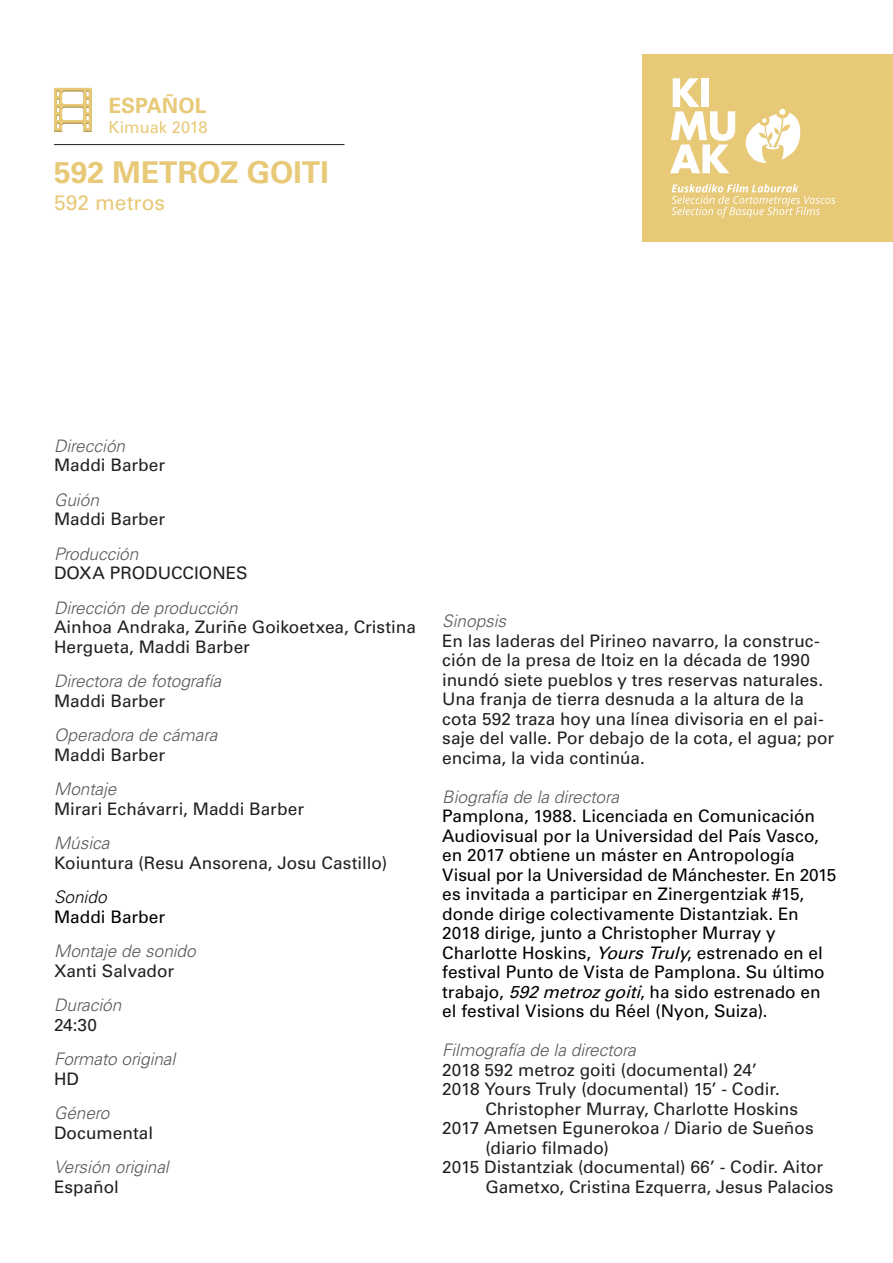
<style>
.page{position:relative;width:893px;height:1263px;background:#fff}
.page>*{position:absolute;margin:0;border:0;box-sizing:border-box;transform-origin:0 0}
.t1{font:700 30px "Univers LT Std";color:#e7c978}
.t2{font:21px "Univers LT Std";color:#e7c978}
.t3{font:700 21px "Univers LT Std";color:#e7c978}
.t4{font:17.25px/19.5px "Univers LT Std";color:#231f20}
.t5{font:17.25px/19.5px "Univers LT Std";color:#000}
.t6{font:italic 300 17.25px "Univers LT Std";color:#57585a}
.t7{font:italic 300 17.25px "Univers LT Std";color:#0c0806}
.t8{font:16.5px "Univers LT Std";letter-spacing:-.005em;color:#e7c978}
.s1{font-style:italic}
</style>
<div class="page">
<hr style="left:54px;top:144px;width:290px;height:1px;background:#231f20">
<div style="left:642px;top:54px;width:251px;height:187px;background:#e7c978"></div>
<svg style="left:670px;top:78px;width:65px;height:95px"></svg>
<svg style="left:672px;top:184px;width:163px;height:34px"></svg>
<svg style="left:745px;top:109px;width:56px;height:54px"></svg>
<svg style="left:54px;top:88px;width:38px;height:44px"></svg>
<p class="t3" style="left:108px;top:93px;width:100px">ESPAÑOL</p>
<p class="t8" style="left:108px;top:117px;width:101px">Kimuak 2018</p>
<p class="t1" style="left:54px;top:155px;width:276px">592 METROZ GOITI</p>
<p class="t2" style="left:54px;top:190px;width:113px">592 metros</p>
<p class="t6" style="left:54px;top:435px;width:73px">Dirección</p>
<p class="t4" style="left:54px;top:455px;width:113px">Maddi Barber</p>
<p class="t6" style="left:54px;top:489px;width:46px">Guión</p>
<p class="t4" style="left:54px;top:509px;width:113px">Maddi Barber</p>
<p class="t6" style="left:54px;top:543px;width:86px">Producción</p>
<p class="t4" style="left:54px;top:563px;width:195px">DOXA PRODUCCIONES</p>
<p class="t6" style="left:54px;top:597px;width:185px">Dirección de producción</p>
<p class="t4" style="left:54px;top:617px;width:363px">Ainhoa Andraka, Zuriñe Goikoetxea, Cristina<br>Hergueta, Maddi Barber</p>
<p class="t6" style="left:54px;top:670px;width:169px">Directora de fotografía</p>
<p class="t4" style="left:54px;top:691px;width:113px">Maddi Barber</p>
<p class="t6" style="left:54px;top:724px;width:165px">Operadora de cámara</p>
<p class="t4" style="left:54px;top:745px;width:113px">Maddi Barber</p>
<p class="t6" style="left:54px;top:778px;width:64px">Montaje</p>
<p class="t4" style="left:54px;top:799px;width:252px">Mirari Echávarri, Maddi Barber</p>
<p class="t6" style="left:54px;top:832px;width:57px">Música</p>
<p class="t4" style="left:54px;top:853px;width:335px">Koiuntura (Resu Ansorena, Josu Castillo)</p>
<p class="t7" style="left:54px;top:886px;width:54px">Sonido</p>
<p class="t5" style="left:54px;top:907px;width:113px">Maddi Barber</p>
<p class="t6" style="left:54px;top:940px;width:143px">Montaje de sonido</p>
<p class="t4" style="left:54px;top:961px;width:122px">Xanti Salvador</p>
<p class="t6" style="left:54px;top:994px;width:69px">Duración</p>
<p class="t4" style="left:54px;top:1015px;width:44px">24:30</p>
<p class="t6" style="left:54px;top:1048px;width:123px">Formato original</p>
<p class="t4" style="left:54px;top:1069px;width:26px">HD</p>
<p class="t6" style="left:54px;top:1102px;width:57px">Género</p>
<p class="t4" style="left:54px;top:1123px;width:101px">Documental</p>
<p class="t6" style="left:54px;top:1156px;width:116px">Versión original</p>
<p class="t4" style="left:54px;top:1177px;width:67px">Español</p>
<p class="t6" style="left:442px;top:611px;width:65px">Sinopsis</p>
<p class="t4" style="left:442px;top:631px;width:394px">En las laderas del Pirineo navarro, la construc&shy;ción de la presa de Itoiz en la década de 1990 inundó siete pueblos y tres reservas naturales.<br>Una franja de tierra desnuda a la altura de la cota 592 traza hoy una línea divisoria en el pai&shy;saje del valle. Por debajo de la cota, el agua; por encima, la vida continúa.</p>
<p class="t6" style="left:442px;top:786px;width:178px">Biografía de la directora</p>
<p class="t5" style="left:442px;top:807px;width:396px">Pamplona, 1988. Licenciada en Comunicación Audiovisual por la Universidad del País Vasco, en 2017 obtiene un máster en Antropología Visual por la Universidad de Mánchester. En 2015 es invitada a participar en Zinergentziak #15, donde dirige colectivamente Distantziak. En 2018 dirige, junto a Christopher Murray y Charlotte Hoskins, <span class="s1">YoursTruly</span>, estrenado en el festival Punto de Vista de Pamplona. Su último trabajo, <span class="s1">592metrozgoiti</span>, ha sido estrenado en el festival Visions du Réel (Nyon, Suiza).</p>
<p class="t6" style="left:442px;top:1040px;width:195px">Filmografía de la directora</p>
<p class="t4" style="left:442px;top:1060px;width:316px">2018 592 metroz goiti (documental) 24’</p>
<p class="t4" style="left:485px;top:1080px;width:314px;text-indent:-43px">2018 Yours Truly (documental) 15’ - Codir.<br>Christopher Murray, Charlotte Hoskins</p>
<p class="t4" style="left:485px;top:1119px;width:330px;text-indent:-43px">2017 Ametsen Egunerokoa / Diario de Sueños (diario filmado)</p>
<p class="t4" style="left:485px;top:1158px;width:350px;text-indent:-43px">2015 Distantziak (documental) 66’ - Codir. Aitor<br>Gametxo, Cristina Ezquerra, Jesus Palacios</p>
</div>
